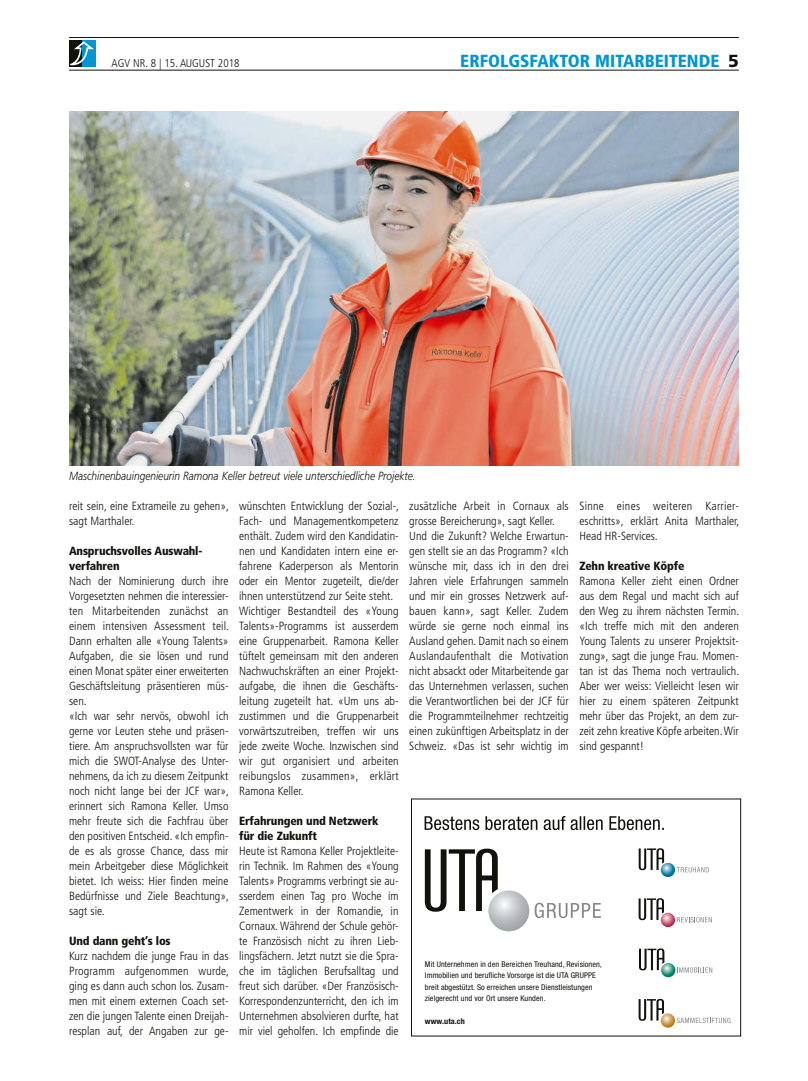
<style>
.page{position:relative;width:808px;height:1081px;background:#fff}
.page>*{position:absolute;margin:0;border:0;box-sizing:border-box;transform-origin:0 0}
.t1{font:900 condensed 17.5px "Frutiger";color:#0095d4}
.t2{font:300 condensed 11.88px/15px "Frutiger";color:#12120d}
.t3{font:900 condensed 11.88px/15px "Frutiger";letter-spacing:-.015em;color:#12120d}
.t4{font:italic 300 11.88px "Frutiger";color:#12120d;scale:.85 1}
.t5{font:300 condensed 11.25px "Frutiger";color:#12120d}
.t6{font:condensed 7.88px/11.4px "Helvetica Neue";letter-spacing:.01em;color:#12120d}
.t7{font:700 condensed 7.88px "Helvetica Neue";letter-spacing:.01em;color:#12120d}
.s1{font-stretch:normal;color:#12120d}
</style>
<div class="page">
<hr style="left:69px;top:70px;width:670px;height:1px;background:#12120d">
<hr style="left:69px;top:37px;width:670px;height:1px;background:#12120d">
<svg style="left:69px;top:40px;width:13px;height:27px"></svg>
<div style="left:82px;top:40px;width:13px;height:27px;background:#0095d4"></div>
<svg style="left:70px;top:41px;width:24px;height:24px"></svg>
<img style="left:69px;top:111px;width:670px;height:354px">
<div style="left:411px;top:799px;width:330px;height:237px;border:1px solid #12120d"></div>
<svg style="left:639px;top:999px;width:25px;height:22px"></svg>
<svg style="left:661px;top:1013px;width:14px;height:14px"></svg>
<svg style="left:677px;top:1017px;width:53px;height:6px"></svg>
<svg style="left:639px;top:848px;width:25px;height:22px"></svg>
<svg style="left:661px;top:863px;width:14px;height:14px"></svg>
<svg style="left:677px;top:867px;width:32px;height:5px"></svg>
<svg style="left:639px;top:898px;width:25px;height:22px"></svg>
<svg style="left:661px;top:913px;width:14px;height:14px"></svg>
<svg style="left:677px;top:917px;width:35px;height:5px"></svg>
<svg style="left:639px;top:948px;width:25px;height:22px"></svg>
<svg style="left:661px;top:963px;width:14px;height:14px"></svg>
<svg style="left:677px;top:967px;width:35px;height:5px"></svg>
<svg style="left:425px;top:848px;width:73px;height:63px"></svg>
<svg style="left:488px;top:890px;width:41px;height:41px"></svg>
<svg style="left:535px;top:902px;width:66px;height:16px"></svg>
<svg style="left:425px;top:816px;width:239px;height:14px"></svg>
<p class="t5" style="left:112px;top:57px;width:129px">AGV NR. 8 | 15. AUGUST 2018</p>
<h1 class="t1" style="left:460px;top:50px;width:280px">ERFOLGSFAKTOR MITARBEITENDE <span class="s1">5</span></h1>
<p class="t4" style="left:69px;top:469px;width:409px">Maschinenbauingenieurin Ramona Keller betreut viele unterschiedliche Projekte.</p>
<p class="t2" style="left:69px;top:499px;width:161px">reit sein, eine Extrameile zu gehen», sagt Marthaler.</p>
<p class="t3" style="left:69px;top:543px;width:134px">Anspruchsvolles Auswahl&shy;verfahren</p>
<p class="t2" style="left:69px;top:574px;width:161px">Nach der Nominierung durch ihre<br>Vorgesetzten nehmen die interessier&shy;ten Mitarbeitenden zunächst an einem intensiven Assessment teil.<br>Dann erhalten alle «Young Talents»<br>Aufgaben, die sie lösen und rund einen Monat später einer erweiterten<br>Geschäftsleitung präsentieren müs&shy;sen.<br>«Ich war sehr nervös, obwohl ich gerne vor Leuten stehe und präsen&shy;tiere. Am anspruchsvollsten war für mich die SWOT-Analyse des Unter&shy;nehmens, da ich zu diesem Zeitpunkt noch nicht lange bei der JCF war», erinnert sich Ramona Keller. Umso mehr freute sich die Fachfrau über den positiven Entscheid. «Ich empfin&shy;de es als grosse Chance, dass mir mein Arbeitgeber diese Möglichkeit bietet. Ich weiss: Hier finden meine<br>Bedürfnisse und Ziele Beachtung», sagt sie.</p>
<p class="t3" style="left:69px;top:933px;width:103px">Und dann geht’s los</p>
<p class="t2" style="left:69px;top:949px;width:161px;text-align:justify">Kurz nachdem die junge Frau in das Programm aufgenommen wurde, ging es dann auch schon los. Zusam&shy;men mit einem externen Coach set&shy;zen die jungen Talente einen Dreijah&shy;resplan auf, der Angaben zur ge-</p>
<p class="t2" style="left:239px;top:498px;width:161px">wünschten Entwicklung der Sozial-, Fach- und Managementkompetenz enthält. Zudem wird den Kandidatin&shy;nen und Kandidaten intern eine er&shy;fahrene Kaderperson als Mentorin oder ein Mentor zugeteilt, die/der ihnen unterstützend zur Seite steht.<br>Wichtiger Bestandteil des «Young Talents»-Programms ist ausserdem eine Gruppenarbeit. Ramona Keller tüftelt gemeinsam mit den anderen Nachwuchskräften an einer Projekt&shy;aufgabe, die ihnen die Geschäfts&shy;leitung zugeteilt hat. «Um uns ab&shy;zustimmen und die Gruppenarbeit vorwärtszutreiben, treffen wir uns jede zweite Woche. Inzwischen sind wir gut organisiert und arbeiten reibungslos zusammen», erklärt Ramona Keller.</p>
<p class="t3" style="left:239px;top:813px;width:141px">Erfahrungen und Netzwerk für die Zukunft</p>
<p class="t2" style="left:239px;top:843px;width:161px;text-align:justify">Heute ist Ramona Keller Projektleite&shy;rin Technik. Im Rahmen des «Young Talents» Programms verbringt sie au&shy;sserdem einen Tag pro Woche im Zementwerk in der Romandie, in Cornaux. Während der Schule gehör&shy;te Französisch nicht zu ihren Lieb&shy;lingsfächern. Jetzt nutzt sie die Spra&shy;che im täglichen Berufsalltag und freut sich darüber. «Der Französisch-Korrespondenzunterricht, den ich im Unternehmen absolvieren durfte, hat mir viel geholfen. Ich empfinde die</p>
<p class="t2" style="left:409px;top:498px;width:161px">zusätzliche Arbeit in Cornaux als grosse Bereicherung», sagt Keller.<br>Und die Zukunft? Welche Erwartun&shy;gen stellt sie an das Programm? «Ich wünsche mir, dass ich in den drei Jahren viele Erfahrungen sammeln und mir ein grosses Netzwerk auf&shy;bauen kann», sagt Keller. Zudem würde sie gerne noch einmal ins Ausland gehen. Damit nach so einem Auslandaufenthalt die Motivation nicht absackt oder Mitarbeitende gar das Unternehmen verlassen, suchen die Verantwortlichen bei der JCF für die Programmteilnehmer rechtzeitig einen zukünftigen Arbeitsplatz in der Schweiz. «Das ist sehr wichtig im</p>
<p class="t2" style="left:579px;top:498px;width:161px;text-align:justify">Sinne eines weiteren Karrier&shy;eschritts», erklärt Anita Marthaler, Head HR-Services.</p>
<p class="t3" style="left:579px;top:558px;width:106px">Zehn kreative Köpfe</p>
<p class="t2" style="left:579px;top:573px;width:161px;text-align:justify">Ramona Keller zieht einen Ordner aus dem Regal und macht sich auf den Weg zu ihrem nächsten Termin. «Ich treffe mich mit den anderen Young Talents zu unserer Projektsit&shy;zung», sagt die junge Frau. Momen&shy;tan ist das Thema noch vertraulich.<br>Aber wer weiss: Vielleicht lesen wir hier zu einem späteren Zeitpunkt mehr über das Projekt, an dem zur&shy;zeit zehn kreative Köpfe arbeiten. Wir sind gespannt!</p>
<p class="t6" style="left:425px;top:958px;width:178px">Mit Unternehmen in den Bereichen Treuhand, Revisionen, Immobilien und berufliche Vorsorge ist die UTA GRUPPE breit abgestützt. So erreichen unsere Dienstleistungen zielgerecht und vor Ort unsere Kunden.</p>
<p class="t7" style="left:425px;top:1016px;width:41px">www.uta.ch</p>
</div>
